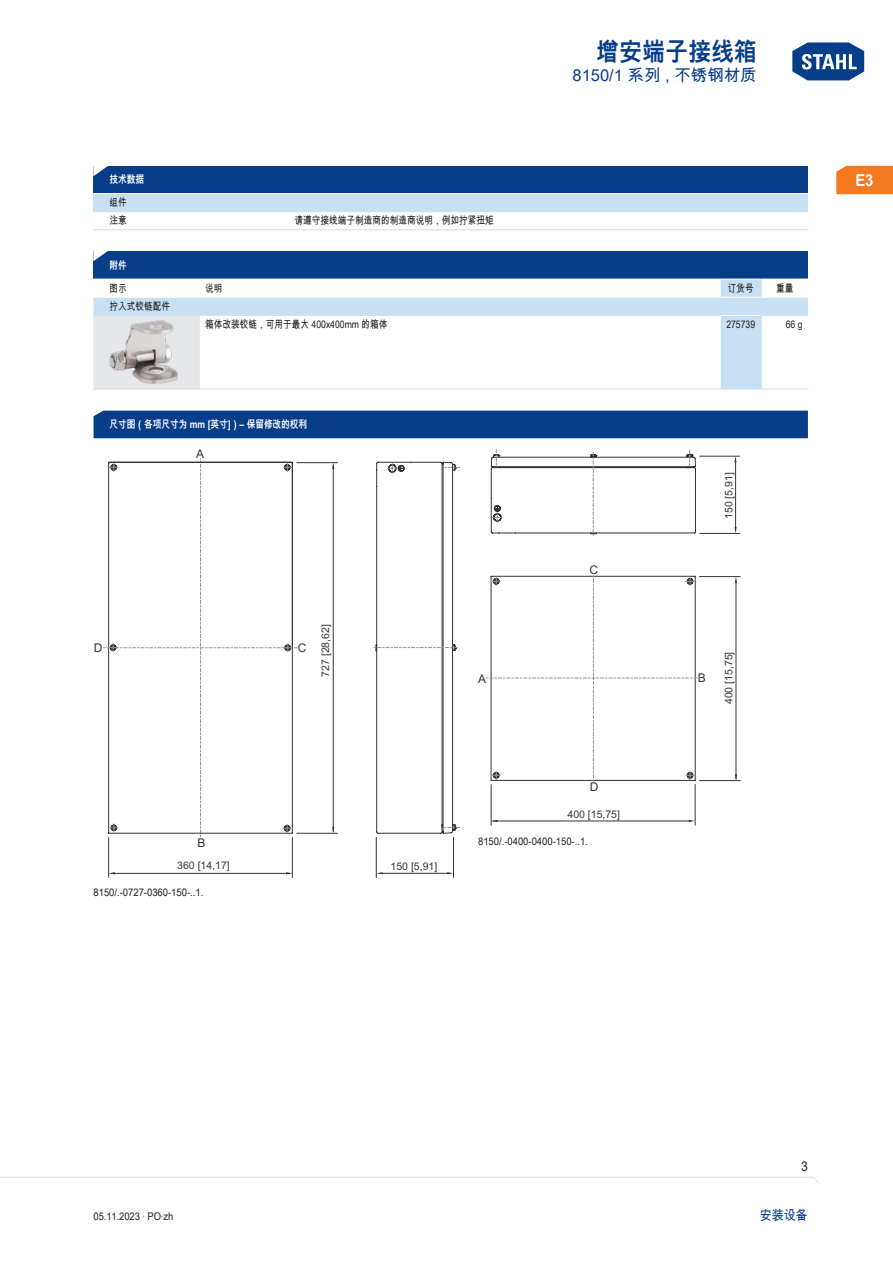
<style>
.page{position:relative;width:893px;height:1263px;background:#fff}
.page>*{position:absolute;margin:0;border:0;box-sizing:border-box;transform-origin:0 0}
.t1{font:700 25.5px "Arial Unicode MS";color:#083e89;scale:.9 1}
.TabHeader1stColumn{font:700 24px "Arial Unicode MS";color:#fff;scale:1.45 1}
.t2{font:16.5px "Arial Unicode MS";color:#083e89}
.t3{font:700 16.5px "Arial Unicode MS";color:#fff;scale:.9 1}
.t4{font:13.5px "Arial Unicode MS";color:#083e89;scale:.9 1}
.t5{font:13.5px "Arial Unicode MS";color:#231f20;scale:.9 1}
.t6{font:12px "Arial Unicode MS";color:#363536}
.TabBodyLeft{font:10.5px "Arial Unicode MS";color:#231f20;scale:.9 1}
.t7{font:10.5px "Arial Unicode MS";color:#363536}
.TabBodyLeft-2{font:10.5px "Arial Unicode MS";color:#231f20;scale:.83 1}
.TabHeader1stColumn-2{font:700 10.5px "Arial Unicode MS";color:#fff;scale:.83 1}
.TabBodyCenter{font:10.5px "Arial Unicode MS";color:#231f20;scale:.83 1}
.TabBody1stColumnTitl{font:10.5px "Arial Unicode MS";color:#231f20;scale:.83 1}
.TabBody1stColumn{font:10.5px "Arial Unicode MS";color:#231f20;scale:.83 1}
.TabBodyRight{font:10.5px "Arial Unicode MS";color:#231f20;scale:.83 1}
.s1{font-weight:400;font-size:31.65px;color:#fff}
</style>
<div class="page">
<svg style="left:792px;top:42px;width:73px;height:39px"></svg>
<svg style="left:0;top:1176px;width:818px;height:7px"></svg>
<div style="left:836px;top:166px;width:57px;height:28px;background:#f47921"></div>
<div style="left:94px;top:166px;width:714px;height:27px;background:#083e89"></div>
<div style="left:94px;top:193px;width:714px;height:19px;background:#c7e0f3"></div>
<hr style="left:94px;top:193px;width:195px;height:1px;background:#fff">
<hr style="left:289px;top:193px;width:519px;height:1px;background:#fff">
<hr style="left:94px;top:229px;width:195px;height:1px;background:#c7e0f3">
<hr style="left:289px;top:229px;width:519px;height:1px;background:#c7e0f3">
<hr style="left:493px;top:821px;width:197px;height:1px;background:#363536">
<hr style="left:491px;top:784px;width:1px;height:41px;background:#363536">
<hr style="left:695px;top:784px;width:1px;height:41px;background:#363536">
<svg style="left:491px;top:820px;width:7px;height:2px"></svg>
<svg style="left:486px;top:573px;width:215px;height:208px"></svg>
<hr style="left:736px;top:581px;width:1px;height:198px;background:#363536">
<hr style="left:700px;top:780px;width:40px;height:1px;background:#363536">
<hr style="left:699px;top:576px;width:41px;height:1px;background:#363536">
<svg style="left:735px;top:774px;width:2px;height:6px"></svg>
<hr style="left:700px;top:456px;width:40px;height:1px;background:#363536">
<hr style="left:700px;top:533px;width:40px;height:1px;background:#363536">
<svg style="left:734px;top:527px;width:3px;height:6px"></svg>
<hr style="left:735px;top:462px;width:1px;height:67px;background:#363536">
<svg style="left:490px;top:449px;width:206px;height:87px"></svg>
<hr style="left:111px;top:873px;width:179px;height:1px;background:#363536">
<hr style="left:292px;top:837px;width:1px;height:40px;background:#363536">
<hr style="left:108px;top:837px;width:1px;height:40px;background:#363536">
<hr style="left:333px;top:465px;width:1px;height:367px;background:#363536">
<hr style="left:297px;top:833px;width:41px;height:1px;background:#363536">
<hr style="left:297px;top:462px;width:41px;height:1px;background:#363536">
<svg style="left:103px;top:459px;width:195px;height:378px"></svg>
<hr style="left:453px;top:837px;width:1px;height:40px;background:#363536">
<hr style="left:376px;top:837px;width:1px;height:40px;background:#363536">
<hr style="left:380px;top:873px;width:68px;height:1px;background:#363536">
<svg style="left:374px;top:461px;width:87px;height:373px"></svg>
<div style="left:94px;top:251px;width:714px;height:28px;background:#083e89"></div>
<svg style="left:94px;top:280px;width:714px;height:109px"></svg>
<svg style="left:761px;top:279px;width:1px;height:18px"></svg>
<hr style="left:94px;top:297px;width:85px;height:1px;background:#fff">
<svg style="left:179px;top:297px;width:21px;height:1px"></svg>
<hr style="left:200px;top:297px;width:521px;height:1px;background:#fff">
<hr style="left:721px;top:297px;width:40px;height:1px;background:#fff">
<hr style="left:761px;top:297px;width:47px;height:1px;background:#fff">
<svg style="left:94px;top:315px;width:106px;height:75px;background:#e4e6e9"></svg>
<hr style="left:200px;top:315px;width:521px;height:1px;background:#c7e0f3">
<hr style="left:200px;top:389px;width:521px;height:1px;background:#c7e0f3">
<hr style="left:721px;top:315px;width:40px;height:1px;background:#fff">
<hr style="left:721px;top:389px;width:40px;height:1px;background:#c7e0f3">
<hr style="left:761px;top:315px;width:47px;height:1px;background:#c7e0f3">
<hr style="left:761px;top:389px;width:47px;height:1px;background:#c7e0f3">
<hr style="left:761px;top:316px;width:1px;height:73px;background:#c7e0f3">
<img style="left:109px;top:321px;width:69px;height:63px">
<div style="left:94px;top:411px;width:714px;height:27px;background:#083e89"></div>
<p class="TabHeader1stColumn" style="left:90px;top:154px;width:16px">◤</p>
<p class="TabHeader1stColumn-2" style="left:109px;top:172px;width:43px">技术数据</p>
<p class="TabBody1stColumn" style="left:109px;top:195px;width:22px">组件</p>
<p class="TabBody1stColumn" style="left:109px;top:213px;width:22px">注意</p>
<p class="TabBodyLeft-2" style="left:294px;top:213px;width:242px">请遵守接线端子制造商的制造商说明，例如拧紧扭矩</p>
<h1 class="t1" style="left:596px;top:33px;width:301px">增安端子接线箱 <span class="s1">Home</span></h1>
<h3 class="t2" style="left:573px;top:63px;width:186px">8150/1 系列 , 不锈钢材质</h3>
<h3 class="t3" style="left:855px;top:168px;width:22px">E3</h3>
<p class="TabHeader1stColumn" style="left:90px;top:239px;width:16px">◤</p>
<p class="TabHeader1stColumn-2" style="left:109px;top:257px;width:22px">附件</p>
<p class="TabBody1stColumn" style="left:109px;top:281px;width:22px">图示</p>
<p class="TabBodyLeft-2" style="left:205px;top:281px;width:22px">说明</p>
<p class="TabBodyCenter" style="left:728px;top:281px;width:33px">订货号</p>
<p class="TabBodyCenter" style="left:776px;top:281px;width:22px">重量</p>
<p class="TabBody1stColumnTitl" style="left:109px;top:299px;width:75px">拧入式铰链配件</p>
<p class="TabBodyLeft-2" style="left:205px;top:317px;width:221px">箱体改装铰链，可用于最大 400x400mm 的箱体</p>
<p class="TabBodyCenter" style="left:726px;top:317px;width:36px">275739</p>
<p class="TabBodyRight" style="left:786px;top:317px;width:22px">66 g</p>
<p class="TabHeader1stColumn-2" style="left:109px;top:417px;width:240px">尺寸图（各项尺寸为 mm [英寸]）– 保留修改的权利</p>
<p class="t6" style="left:196px;top:449px;width:10px">A</p>
<p class="t6" style="left:94px;top:643px;width:10px">D</p>
<p class="t6" style="left:298px;top:643px;width:10px">C</p>
<p class="t7" style="left:322px;top:677px;width:54px;rotate:-90deg">727 [28,62]</p>
<p class="t6" style="left:198px;top:839px;width:10px">B</p>
<p class="t7" style="left:177px;top:862px;width:54px">360 [14,17]</p>
<p class="TabBodyLeft" style="left:94px;top:885px;width:124px">8150/.-0727-0360-150-..1.</p>
<p class="t7" style="left:391px;top:863px;width:48px">150 [5,91]</p>
<p class="t6" style="left:478px;top:674px;width:10px">A</p>
<p class="t6" style="left:589px;top:565px;width:10px">C</p>
<p class="t6" style="left:590px;top:782px;width:10px">D</p>
<p class="t7" style="left:567px;top:810px;width:54px">400 [15,75]</p>
<p class="TabBodyLeft" style="left:478px;top:834px;width:124px">8150/.-0400-0400-150-..1.</p>
<p class="t7" style="left:725px;top:519px;width:48px;rotate:-90deg">150 [5,91]</p>
<p class="t6" style="left:698px;top:673px;width:10px">B</p>
<p class="t7" style="left:725px;top:704px;width:54px;rotate:-90deg">400 [15,75]</p>
<p class="t5" style="left:801px;top:1157px;width:9px">3</p>
<p class="TabBodyLeft" style="left:94px;top:1208px;width:90px">05.11.2023 · PO·zh</p>
<p class="t4" style="left:760px;top:1205px;width:55px">安装设备</p>
</div>
